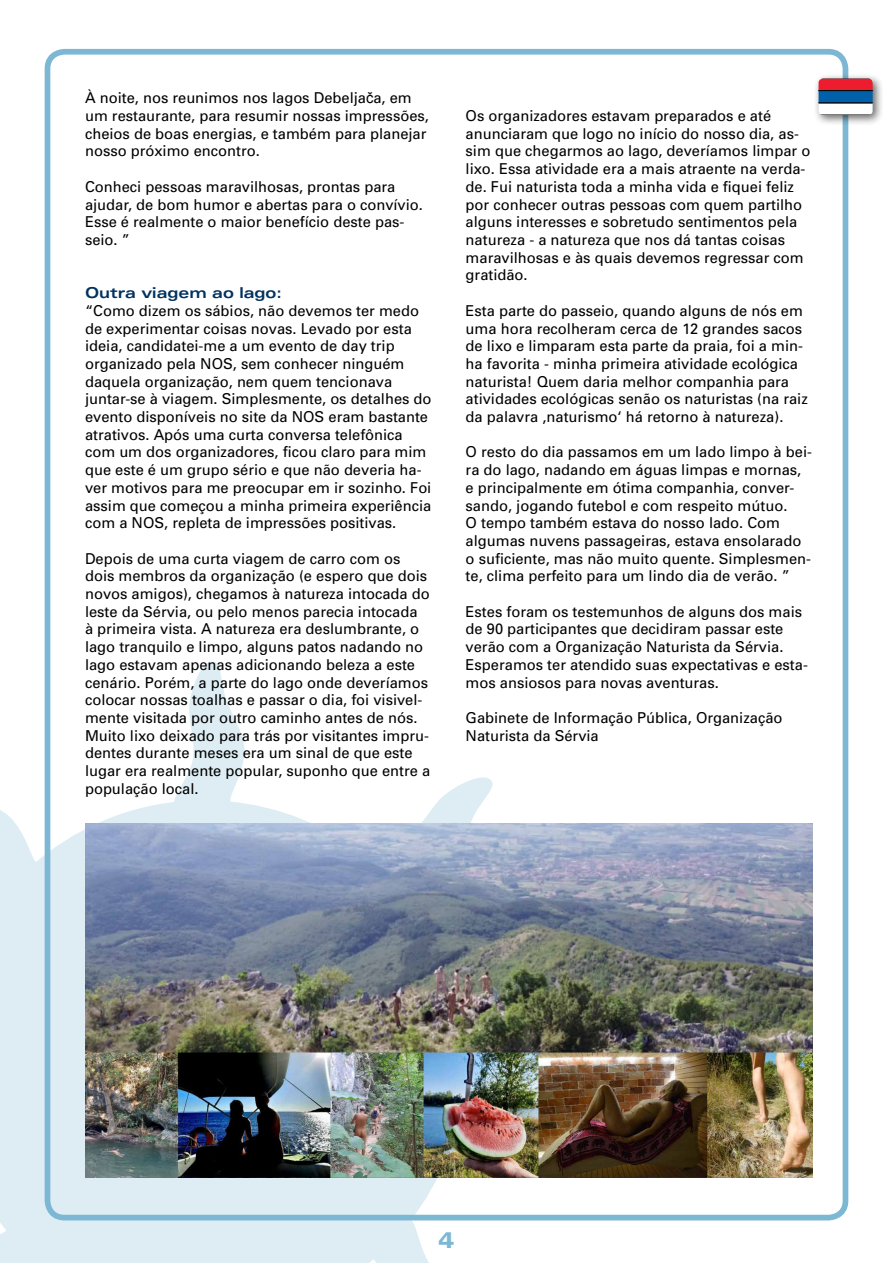
<style>
.page{position:relative;width:893px;height:1263px;background:#fff}
.page>*{position:absolute;margin:0;border:0;box-sizing:border-box;transform-origin:0 0}
.t1{font:900 expanded 22.5px "Univers";color:#7cb7d4;scale:.95 1}
.t2{font:15px/17.7px "Univers";color:#000}
.t3{font:700 expanded 15px "Univers";color:#00315f}
.s1{font-family:"Arial"}
</style>
<div class="page">
<svg style="left:0;top:660px;width:607px;height:603px"></svg>
<div style="left:45px;top:49px;width:803px;height:1171px;border:6px solid #7cb7d4;border-radius:17px"></div>
<div style="left:813px;top:73px;width:71px;height:53px;background:#000;opacity:.6"></div>
<svg style="left:819px;top:79px;width:54px;height:36px"></svg>
<img style="left:85px;top:823px;width:727px;height:355px">
<p class="t2" style="left:85px;top:89px;width:345px">À noite, nos reunimos nos lagos Debelja<span class="s1">č</span>a, em um restaurante, para resumir nossas impressões, cheios de boas energias, e também para planejar nosso próximo encontro.</p>
<p class="t2" style="left:85px;top:178px;width:339px">Conheci pessoas maravilhosas, prontas para ajudar, de bom humor e abertas para o convívio.<br>Esse é realmente o maior benefício deste pas&shy;seio. ”</p>
<p class="t3" style="left:85px;top:284px;width:198px">Outra viagem ao lago:</p>
<p class="t2" style="left:85px;top:302px;width:348px">“Como dizem os sábios, não devemos ter medo de experimentar coisas novas. Levado por esta ideia, candidatei-me a um evento de day trip organizado pela NOS, sem conhecer ninguém daquela organização, nem quem tencionava juntar-se à viagem. Simplesmente, os detalhes do evento disponíveis no site da NOS eram bastante atrativos. Após uma curta conversa telefônica com um dos organizadores, ficou claro para mim que este é um grupo sério e que não deveria ha&shy;ver motivos para me preocupar em ir sozinho. Foi assim que começou a minha primeira experiência com a NOS, repleta de impressões positivas.</p>
<p class="t2" style="left:85px;top:550px;width:347px">Depois de uma curta viagem de carro com os dois membros da organização (e espero que dois novos amigos), chegamos à natureza intocada do leste da Sérvia, ou pelo menos parecia intocada<br>à primeira vista. A natureza era deslumbrante, o lago tranquilo e limpo, alguns patos nadando no lago estavam apenas adicionando beleza a este cenário. Porém, a parte do lago onde deveríamos colocar nossas toalhas e passar o dia, foi visivel&shy;mente visitada por outro caminho antes de nós.<br>Muito lixo deixado para trás por visitantes impru&shy;dentes durante meses era um sinal de que este lugar era realmente popular, suponho que entre a população local.</p>
<p class="t2" style="left:466px;top:107px;width:346px">Os organizadores estavam preparados e até anunciaram que logo no início do nosso dia, as&shy;sim que chegarmos ao lago, deveríamos limpar o lixo. Essa atividade era a mais atraente na verda&shy;de. Fui naturista toda a minha vida e fiquei feliz por conhecer outras pessoas com quem partilho alguns interesses e sobretudo sentimentos pela natureza - a natureza que nos dá tantas coisas maravilhosas e às quais devemos regressar com gratidão.</p>
<p class="t2" style="left:466px;top:302px;width:344px">Esta parte do passeio, quando alguns de nós em uma hora recolheram cerca de 12 grandes sacos de lixo e limparam esta parte da praia, foi a min&shy;ha favorita - minha primeira atividade ecológica naturista! Quem daria melhor companhia para atividades ecológicas senão os naturistas (na raiz da palavra ‚naturismo‘ há retorno à natureza).</p>
<p class="t2" style="left:466px;top:443px;width:348px">O resto do dia passamos em um lado limpo à bei&shy;ra do lago, nadando em águas limpas e mornas, e principalmente em ótima companhia, conver&shy;sando, jogando futebol e com respeito mútuo.<br>O tempo também estava do nosso lado. Com algumas nuvens passageiras, estava ensolarado o suficiente, mas não muito quente. Simplesmen&shy;te, clima perfeito para um lindo dia de verão. ”</p>
<p class="t2" style="left:466px;top:603px;width:344px">Estes foram os testemunhos de alguns dos mais de 90 participantes que decidiram passar este verão com a Organização Naturista da Sérvia.<br>Esperamos ter atendido suas expectativas e esta&shy;mos ansiosos para novas aventuras.</p>
<p class="t2" style="left:466px;top:709px;width:318px">Gabinete de Informação Pública, Organização<br>Naturista da Sérvia</p>
<h1 class="t1" style="left:439px;top:1227px;width:18px">4</h1>
</div>
